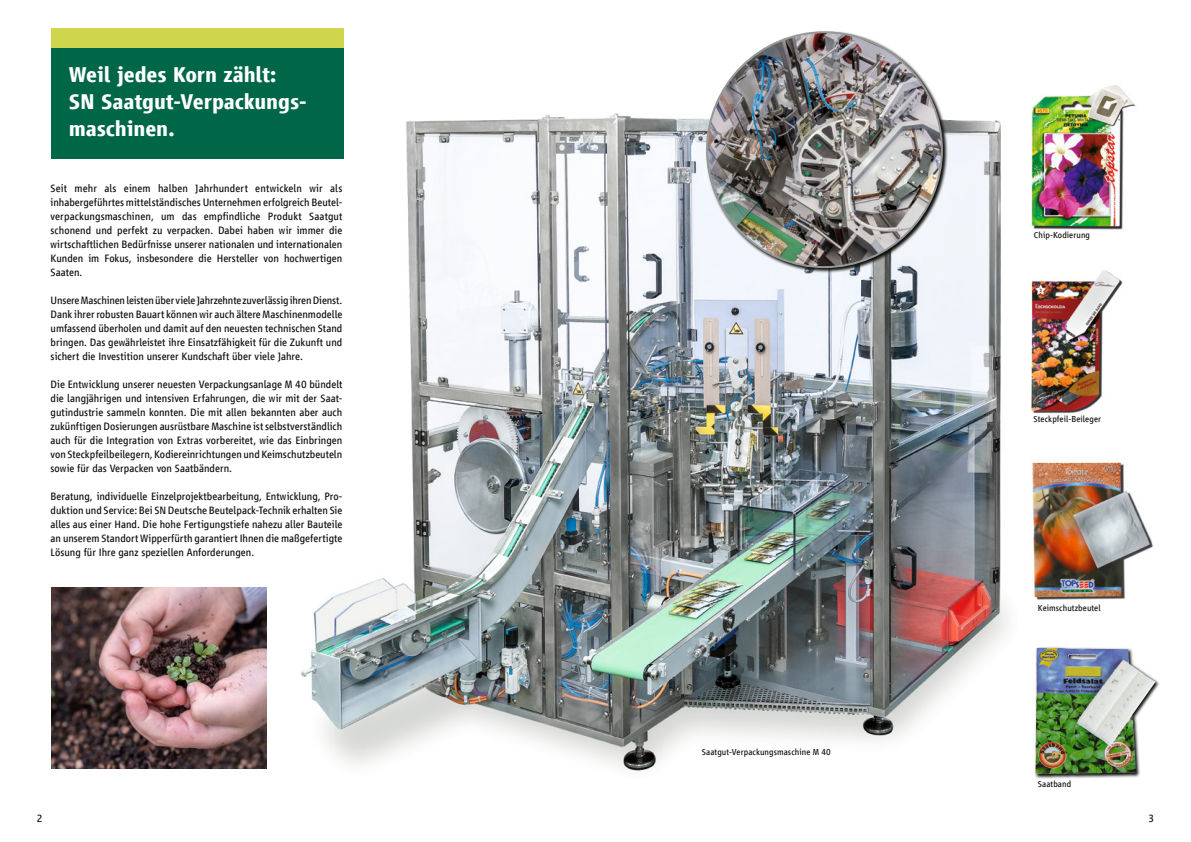
<style>
.page{position:relative;width:1191px;height:842px;background:#fff}
.page>*{position:absolute;margin:0;border:0;box-sizing:border-box;transform-origin:0 0}
.t1{font:700 22px/27px "Vialog LT Com";letter-spacing:-.01em;color:#fff}
.t2{font:11px/14px "Vialog LT Com";color:#0f0f0d;text-align:justify}
.t3{font:9px "Vialog LT Com";letter-spacing:.005em;color:#0f0f0d}
</style>
<div class="page">
<img style="left:301px;top:103px;width:709px;height:668px">
<img style="left:1032px;top:462px;width:121px;height:138px">
<img style="left:1030px;top:270px;width:92px;height:143px">
<img style="left:1031px;top:85px;width:105px;height:144px">
<div style="left:51px;top:48px;width:292px;height:111px;background:#006648"></div>
<div style="left:51px;top:28px;width:292px;height:20px;background:#cfd64e"></div>
<svg style="left:705px;top:31px;width:243px;height:242px"></svg>
<img style="left:707px;top:32px;width:235px;height:235px;border-radius:117px">
<img style="left:51px;top:587px;width:215px;height:181px">
<svg style="left:1035px;top:647px;width:124px;height:132px"></svg>
<img style="left:1035px;top:648px;width:120px;height:126px">
<h1 class="t1" style="left:69px;top:61px;width:239px">Weil jedes Korn zählt:<br>SN Saatgut-Verpackungs&shy;maschinen.</h1>
<p class="t2" style="left:51px;top:181px;width:293px">Seit mehr als einem halben Jahrhundert entwickeln wir als inhabergeführtes mittelständisches Unternehmen erfolgreich Beutel&shy;verpackungsmaschinen, um das empfindliche Produkt Saatgut schonend und perfekt zu verpacken. Dabei haben wir immer die wirtschaftlichen Bedürfnisse unserer nationalen und internationalen Kunden im Fokus, insbesondere die Hersteller von hochwertigen Saaten.</p>
<p class="t2" style="left:51px;top:293px;width:293px">Unsere Maschinen leisten über viele Jahrzehnte zuverlässig ihren Dienst.<br>Dank ihrer robusten Bauart können wir auch ältere Maschinenmodelle umfassend überholen und damit auf den neuesten technischen Stand bringen. Das gewährleistet ihre Einsatzfähigkeit für die Zukunft und sichert die Investition unserer Kundschaft über viele Jahre.</p>
<p class="t2" style="left:51px;top:377px;width:293px">Die Entwicklung unserer neuesten Verpackungsanlage M 40 bündelt die langjährigen und intensiven Erfahrungen, die wir mit der Saat&shy;gutindustrie sammeln konnten. Die mit allen bekannten aber auch zukünftigen Dosierungen ausrüstbare Maschine ist selbstverständlich auch für die Integration von Extras vorbereitet, wie das Einbringen von Steckpfeilbeilegern, Kodiereinrichtungen und Keimschutzbeuteln sowie für das Verpacken von Saatbändern.</p>
<p class="t2" style="left:51px;top:489px;width:293px">Beratung, individuelle Einzelprojektbearbeitung, Entwicklung, Pro&shy;duktion und Service: Bei SN Deutsche Beutelpack-Technik erhalten Sie alles aus einer Hand. Die hohe Fertigungstiefe nahezu aller Bauteile an unserem Standort Wipperfürth garantiert Ihnen die maßgefertigte Lösung für Ihre ganz speziellen Anforderungen.</p>
<p class="t3" style="left:702px;top:747px;width:130px">Saatgut-Verpackungsmaschine M 40</p>
<p class="t3" style="left:1033px;top:230px;width:58px">Chip-Kodierung</p>
<p class="t3" style="left:1033px;top:414px;width:69px">Steckpfeil-Beileger</p>
<p class="t3" style="left:1038px;top:603px;width:64px">Keimschutzbeutel</p>
<p class="t3" style="left:1037px;top:779px;width:35px">Saatband</p>
<p class="t2" style="left:37px;top:811px;width:7px">2</p>
<p class="t2" style="left:1148px;top:811px;width:7px">3</p>
</div>
